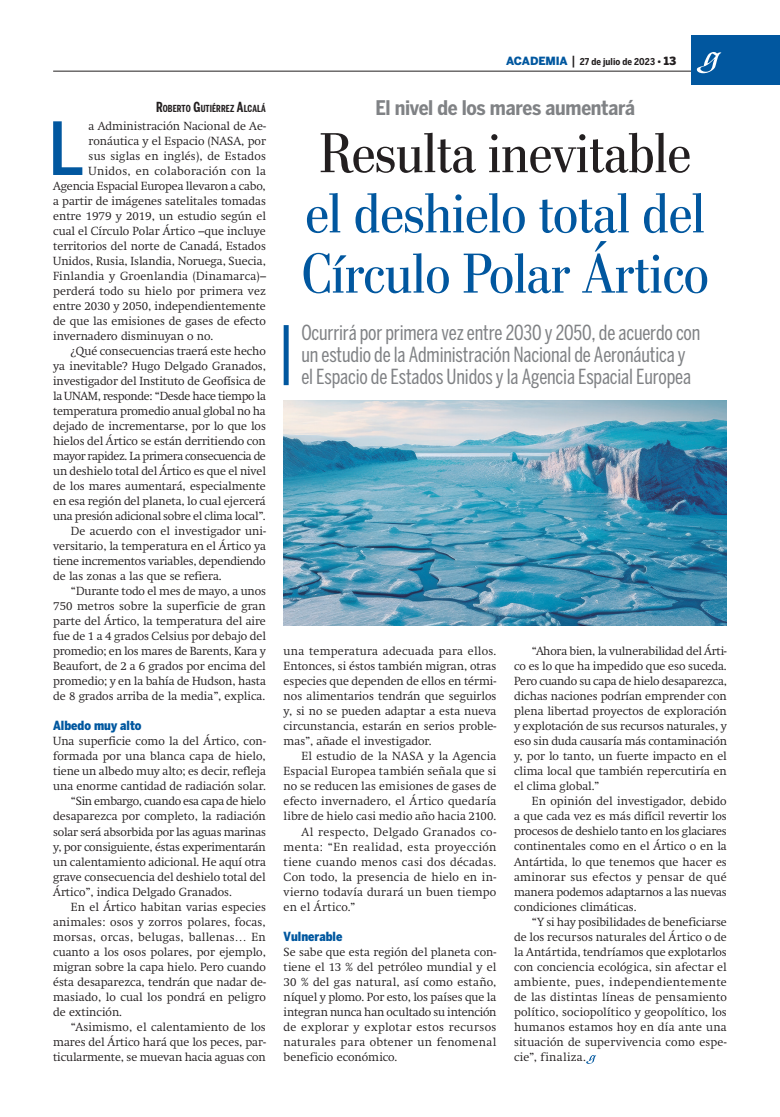
<style>
.page{position:relative;width:780px;height:1117px;background:#fff}
.page>*{position:absolute;margin:0;border:0;box-sizing:border-box;transform-origin:0 0}
.t1{font:500 72.38px "Benton Sans Cond";color:#01579f}
.t2{font:56.25px/60.1px "Stilson";color:#01579f}
.t3{font:56.25px "Stilson";color:#231f20}
.t4{font:20.62px/21.9px "Benton Sans Comp";letter-spacing:-.01em;color:#808285}
.t5{font:700 20px "Benton Sans Cond";letter-spacing:-.015em;color:#808285}
.t6{font:900 12.5px "Benton Sans Cond";color:#01579f}
.t7{font:300 11.62px/15px "Swift";color:#231f20;text-align:justify}
.t8{font:300 11.62px "Swift";letter-spacing:.02em;color:#231f20}
.t9{font:300 11.62px "Swift";letter-spacing:.025em;color:#231f20}
.t10{font:300 11.62px "Swift";letter-spacing:-.025em;color:#231f20}
.t11{font:300 11.62px "Swift";letter-spacing:-.03em;color:#231f20}
.t12{font:300 11.62px "Swift";letter-spacing:-.02em;color:#231f20}
.t13{font:300 11.62px "Swift";letter-spacing:.035em;color:#231f20}
.t14{font:300 11.62px "Swift";letter-spacing:.03em;color:#231f20}
.t15{font:700 9.62px "Benton Sans Comp";letter-spacing:.005em;color:#231f20}
.t16{font:700 9.38px "Benton Sans Cond";letter-spacing:.01em;color:#231f20}
.s1{font-size:13.75px}
.s2{font-family:"Benton Sans";font-weight:900;font-size:11.25px;color:#01579f}
.s3{font-weight:500;font-size:12.5px}
.s4{font-family:"Benton Sans";font-weight:900}
.s5{font-family:"Benton Sans";font-weight:900;font-size:11.25px}
</style>
<div class="page">
<img style="left:283px;top:400px;width:443px;height:225px">
<hr style="left:53px;top:71px;width:673px;height:1px;background:#231f20">
<div style="left:691px;top:35px;width:88px;height:50px;background:#01579f"></div>
<svg style="left:696px;top:52px;width:26px;height:21px"></svg>
<div style="left:283px;top:325px;width:5px;height:60px;background:#01579f"></div>
<svg style="left:586px;top:1055px;width:10px;height:8px"></svg>
<p class="t15" style="left:156px;top:103px;width:111px"><span class="s1">R</span>OBERTO <span class="s1">G</span>UTIÉRREZ <span class="s1">A</span>LCALÁ</p>
<h1 class="t1" style="left:48px;top:106px;width:38px">L</h1>
<p class="t7" style="left:89px;top:118px;width:179px">a Administración Nacional de Ae-</p>
<p class="t7" style="left:89px;top:133px;width:179px">ronáutica y el Espacio (NASA, por</p>
<p class="t8" style="left:89px;top:149px;width:179px">sus siglas en inglés), de Estados</p>
<p class="t14" style="left:89px;top:164px;width:179px">Unidos, en colaboración con la</p>
<p class="t7" style="left:53px;top:178px;width:214px">Agencia Espacial Europea llevaron a cabo,</p>
<p class="t7" style="left:53px;top:193px;width:214px">a partir de imágenes satelitales tomadas</p>
<p class="t7" style="left:53px;top:208px;width:214px">entre 1979 y 2019, un estudio según el</p>
<p class="t7" style="left:53px;top:223px;width:214px">cual el Círculo Polar Ártico –que incluye</p>
<p class="t7" style="left:53px;top:238px;width:214px">territorios del norte de Canadá, Estados</p>
<p class="t7" style="left:53px;top:253px;width:214px">Unidos, Rusia, Islandia, Noruega, Suecia,</p>
<p class="t8" style="left:53px;top:269px;width:214px">Finlandia y Groenlandia (Dinamarca)–</p>
<p class="t7" style="left:53px;top:283px;width:214px">perderá todo su hielo por primera vez</p>
<p class="t7" style="left:53px;top:298px;width:214px">entre 2030 y 2050, independientemente</p>
<p class="t7" style="left:53px;top:313px;width:214px">de que las emisiones de gases de efecto</p>
<p class="t7" style="left:53px;top:328px;width:162px">invernadero disminuyan o no.</p>
<p class="t7" style="left:71px;top:343px;width:196px">¿Qué consecuencias traerá este hecho</p>
<p class="t7" style="left:53px;top:358px;width:214px">ya inevitable? Hugo Delgado Granados,</p>
<p class="t7" style="left:53px;top:373px;width:214px">investigador del Instituto de Geofísica de</p>
<p class="t10" style="left:53px;top:389px;width:214px">la UNAM, responde: “Desde hace tiempo la</p>
<p class="t7" style="left:53px;top:403px;width:214px">temperatura promedio anual global no ha</p>
<p class="t7" style="left:53px;top:418px;width:214px">dejado de incrementarse, por lo que los</p>
<p class="t7" style="left:53px;top:433px;width:214px">hielos del Ártico se están derritiendo con</p>
<p class="t11" style="left:53px;top:449px;width:214px">mayor rapidez. La primera consecuencia de</p>
<p class="t7" style="left:53px;top:463px;width:214px">un deshielo total del Ártico es que el nivel</p>
<p class="t7" style="left:53px;top:478px;width:214px">de los mares aumentará, especialmente</p>
<p class="t7" style="left:53px;top:493px;width:214px">en esa región del planeta, lo cual ejercerá</p>
<p class="t10" style="left:53px;top:509px;width:214px">una presión adicional sobre el clima local”.</p>
<p class="t7" style="left:71px;top:523px;width:196px">De acuerdo con el investigador uni-</p>
<p class="t7" style="left:53px;top:538px;width:214px">versitario, la temperatura en el Ártico ya</p>
<p class="t12" style="left:53px;top:554px;width:214px">tiene incrementos variables, dependiendo</p>
<p class="t7" style="left:53px;top:568px;width:170px">de las zonas a las que se refiera.</p>
<p class="t7" style="left:71px;top:583px;width:196px">“Durante todo el mes de mayo, a unos</p>
<p class="t7" style="left:53px;top:598px;width:214px">750 metros sobre la superficie de gran</p>
<p class="t7" style="left:53px;top:613px;width:214px">parte del Ártico, la temperatura del aire</p>
<p class="t7" style="left:53px;top:628px;width:214px">fue de 1 a 4 grados Celsius por debajo del</p>
<p class="t7" style="left:53px;top:643px;width:214px">promedio; en los mares de Barents, Kara y</p>
<p class="t7" style="left:53px;top:658px;width:214px">Beaufort, de 2 a 6 grados por encima del</p>
<p class="t7" style="left:53px;top:673px;width:214px">promedio; y en la bahía de Hudson, hasta</p>
<p class="t7" style="left:53px;top:688px;width:213px">de 8 grados arriba de la media”, explica.</p>
<p class="t6" style="left:53px;top:718px;width:90px">Albedo muy alto</p>
<p class="t7" style="left:53px;top:733px;width:214px">Una superficie como la del Ártico, con-</p>
<p class="t7" style="left:53px;top:748px;width:214px">formada por una blanca capa de hielo,</p>
<p class="t7" style="left:53px;top:763px;width:214px">tiene un albedo muy alto; es decir, refleja</p>
<p class="t7" style="left:53px;top:778px;width:214px">una enorme cantidad de radiación solar.</p>
<p class="t11" style="left:71px;top:794px;width:196px">“Sin embargo, cuando esa capa de hielo</p>
<p class="t7" style="left:53px;top:808px;width:214px">desaparezca por completo, la radiación</p>
<p class="t7" style="left:53px;top:823px;width:214px">solar será absorbida por las aguas marinas</p>
<p class="t7" style="left:53px;top:838px;width:214px">y, por consiguiente, éstas experimentarán</p>
<p class="t7" style="left:53px;top:853px;width:214px">un calentamiento adicional. He aquí otra</p>
<p class="t7" style="left:53px;top:868px;width:214px">grave consecuencia del deshielo total del</p>
<p class="t7" style="left:53px;top:883px;width:180px">Ártico”, indica Delgado Granados.</p>
<p class="t7" style="left:71px;top:898px;width:196px">En el Ártico habitan varias especies</p>
<p class="t7" style="left:53px;top:913px;width:214px">animales: osos y zorros polares, focas,</p>
<p class="t9" style="left:53px;top:929px;width:214px">morsas, orcas, belugas, ballenas… En</p>
<p class="t7" style="left:53px;top:943px;width:214px">cuanto a los osos polares, por ejemplo,</p>
<p class="t7" style="left:53px;top:958px;width:214px">migran sobre la capa hielo. Pero cuando</p>
<p class="t7" style="left:53px;top:973px;width:214px">ésta desaparezca, tendrán que nadar de-</p>
<p class="t7" style="left:53px;top:988px;width:214px">masiado, lo cual los pondrá en peligro</p>
<p class="t7" style="left:53px;top:1003px;width:70px">de extinción.</p>
<p class="t7" style="left:71px;top:1018px;width:196px">“Asimismo, el calentamiento de los</p>
<p class="t7" style="left:53px;top:1033px;width:214px">mares del Ártico hará que los peces, par-</p>
<p class="t7" style="left:53px;top:1048px;width:214px">ticularmente, se muevan hacia aguas con</p>
<p class="t16" style="left:506px;top:56px;width:172px"><span class="s2">ACADEMIA</span> <span class="s3">|</span> 27 de julio de 2023 <span class="s4">•</span> <span class="s5">13</span></p>
<h3 class="t5" style="left:375px;top:96px;width:261px">El nivel de los mares aumentará</h3>
<h2 class="t3" style="left:319px;top:120px;width:373px">Resulta inevitable</h2>
<h2 class="t2" style="left:302px;top:183px;width:408px">el deshielo total del<br>Círculo Polar Ártico</h2>
<h3 class="t4" style="left:301px;top:322px;width:400px">Ocurrirá por primera vez entre 2030 y 2050, de acuerdo con un estudio de la Administración Nacional de Aeronáutica y el Espacio de Estados Unidos y la Agencia Espacial Europea</h3>
<p class="t7" style="left:283px;top:643px;width:214px">una temperatura adecuada para ellos.<br>Entonces, si éstos también migran, otras especies que dependen de ellos en térmi&shy;nos alimentarios tendrán que seguirlos y, si no se pueden adaptar a esta nueva circunstancia, estarán en serios proble&shy;mas”, añade el investigador.</p>
<p class="t8" style="left:301px;top:749px;width:196px">El estudio de la NASA y la Agencia</p>
<p class="t7" style="left:283px;top:763px;width:214px">Espacial Europea también señala que si</p>
<p class="t7" style="left:283px;top:778px;width:214px">no se reducen las emisiones de gases de</p>
<p class="t8" style="left:283px;top:794px;width:214px">efecto invernadero, el Ártico quedaría</p>
<p class="t7" style="left:283px;top:808px;width:214px">libre de hielo casi medio año hacia 2100.</p>
<p class="t9" style="left:301px;top:824px;width:196px">Al respecto, Delgado Granados co-</p>
<p class="t13" style="left:283px;top:839px;width:214px">menta: “En realidad, esta proyección</p>
<p class="t8" style="left:283px;top:854px;width:214px">tiene cuando menos casi dos décadas.</p>
<p class="t9" style="left:283px;top:869px;width:214px">Con todo, la presencia de hielo en in-</p>
<p class="t8" style="left:283px;top:884px;width:214px">vierno todavía durará un buen tiempo</p>
<p class="t8" style="left:283px;top:899px;width:73px">en el Ártico.”</p>
<p class="t6" style="left:283px;top:928px;width:60px">Vulnerable</p>
<p class="t7" style="left:283px;top:943px;width:214px">Se sabe que esta región del planeta con&shy;tiene el 13 % del petróleo mundial y el 30 % del gas natural, así como estaño, níquel y plomo. Por esto, los países que la integran nunca han ocultado su intención de explorar y explotar estos recursos naturales para obtener un fenomenal beneficio económico.</p>
<p class="t7" style="left:514px;top:643px;width:214px;text-indent:18px">“Ahora bien, la vulnerabilidad del Árti&shy;co es lo que ha impedido que eso suceda.<br>Pero cuando su capa de hielo desaparezca, dichas naciones podrían emprender con plena libertad proyectos de exploración y explotación de sus recursos naturales, y eso sin duda causaría más contaminación y, por lo tanto, un fuerte impacto en el clima local que también repercutiría en el clima global.”</p>
<p class="t7" style="left:514px;top:793px;width:214px;text-indent:18px">En opinión del investigador, debido a que cada vez es más difícil revertir los procesos de deshielo tanto en los glaciares continentales como en el Ártico o en la Antártida, lo que tenemos que hacer es aminorar sus efectos y pensar de qué manera podemos adaptarnos a las nuevas condiciones climáticas.</p>
<p class="t7" style="left:514px;top:913px;width:214px;text-indent:18px">“Y si hay posibilidades de beneficiarse de los recursos naturales del Ártico o de la Antártida, tendríamos que explotarlos con conciencia ecológica, sin afectar el ambiente, pues, independientemente de las distintas líneas de pensamiento político, sociopolítico y geopolítico, los humanos estamos hoy en día ante una situación de supervivencia como espe&shy;cie”, finaliza.</p>
</div>
